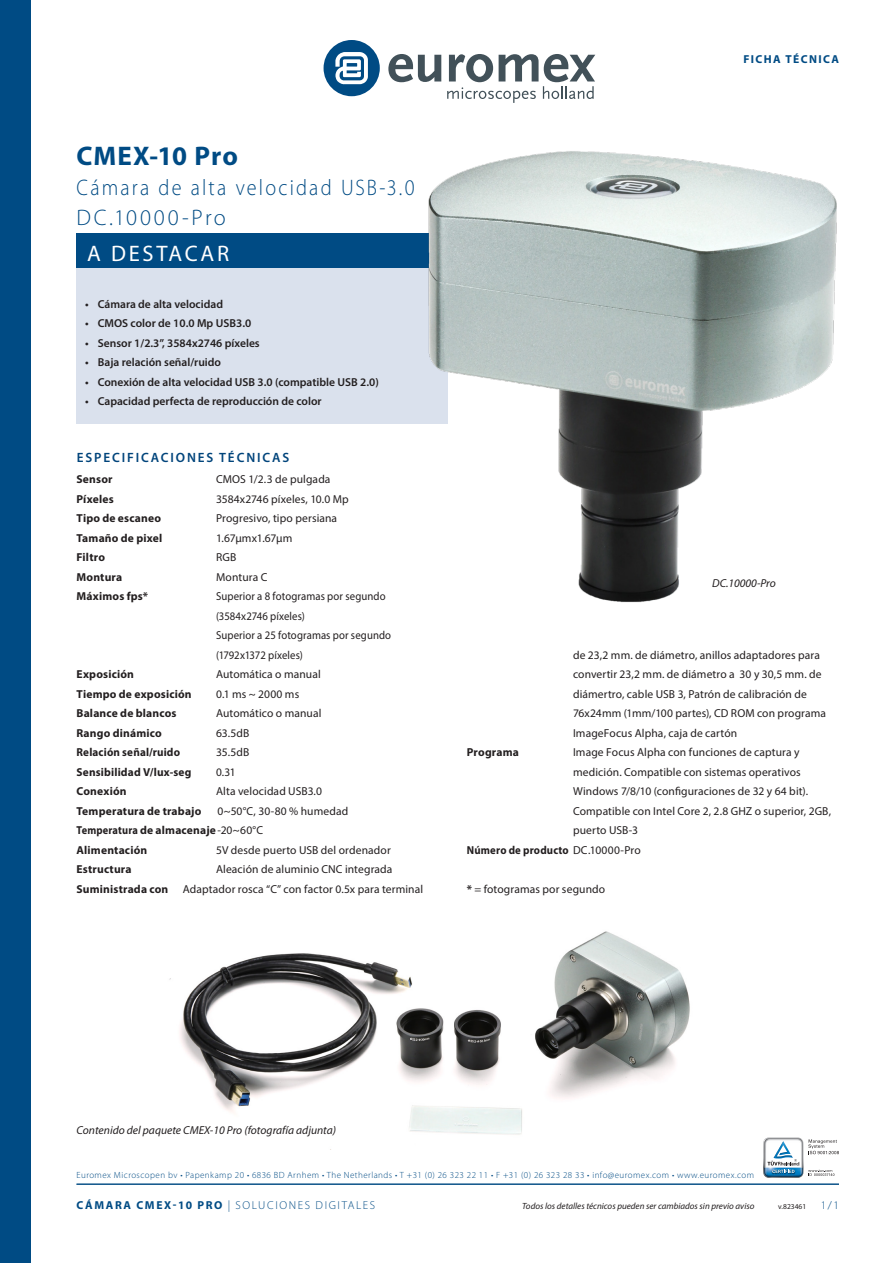
<style>
.page{position:relative;width:893px;height:1263px;background:#fff}
.page>*{position:absolute;margin:0;border:0;box-sizing:border-box;transform-origin:0 0}
.t1{font:700 27px "Myriad Pro";letter-spacing:.035em;color:#004b84}
.j_product_onder_kop{font:300 22.5px "Myriad Pro";letter-spacing:.11em;color:#004b84;scale:.9 1}
.j_product_onder_kop-2{font:300 22.5px "Myriad Pro";letter-spacing:.11em;color:#004b84}
.j_highlights{font:22.5px "Myriad Pro";letter-spacing:.12em;color:#fff}
.j_tussenkop{font:600 13.5px "Myriad Pro";letter-spacing:.14em;color:#00447b}
.j_accessoires{font:11.55px/19.5px "Myriad Pro";letter-spacing:.01em;color:#231f20}
.j_accessoires-2{font:700 11.55px "Myriad Pro";letter-spacing:.015em;color:#231f20}
.j_specs_bullits{font:600 11.55px "Myriad Pro";color:#231f20}
.j_accessoires-3{font:11.55px/19.5px "Myriad Pro";letter-spacing:.01em;color:#231f20;scale:.93 1}
.j_onderschrift{font:italic 11.55px "Myriad Pro";color:#231f20}
.t2{font:300 11.55px "Myriad Pro";letter-spacing:.14em;color:#004b84}
.j_accessoires-4{font:700 11.55px "Myriad Pro";letter-spacing:.015em;color:#231f20;scale:.9 1}
.j_accessoires-5{font:700 11.55px "Myriad Pro";letter-spacing:.015em;color:#231f20;scale:.93 1}
.j_accessoires-6{font:700 11.55px "Myriad Pro";letter-spacing:.015em;color:#231f20;scale:.96 1}
.j_accessoires-7{font:11.55px "Myriad Pro";letter-spacing:-.02em;color:#231f20}
.t3{font:700 11.55px "Myriad Pro";letter-spacing:.12em;color:#004b84}
.t4{font:300 9px "Myriad Pro";letter-spacing:.05em;color:#004b84}
.t5{font:italic 9px "Myriad Pro";color:#231f20}
._4-Body-tekst{font:7.5px "Myriad Pro";color:#231f20}
.s1{font-weight:400}
.s2{font-weight:700}
</style>
<div class="page">
<svg style="left:324px;top:40px;width:56px;height:56px"></svg>
<svg style="left:388px;top:54px;width:53px;height:28px"></svg>
<svg style="left:447px;top:54px;width:148px;height:49px"></svg>
<div style="left:0;top:0;width:30px;height:1263px;background:#004b84"></div>
<hr style="left:77px;top:1184px;width:762px;height:1px;background:#004b84">
<svg style="left:763px;top:1137px;width:76px;height:41px"></svg>
<div style="left:77px;top:261px;width:371px;height:163px;background:#dae1ed"></div>
<div style="left:77px;top:234px;width:371px;height:34px;background:#004b84"></div>
<img style="left:391px;top:151px;width:446px;height:452px">
<img style="left:169px;top:931px;width:521px;height:204px">
<p class="t1" style="left:77px;top:138px;width:163px">CMEX-10 Pro</p>
<p class="j_product_onder_kop" style="left:77px;top:174px;width:377px">Cámara de alta velocidad USB-3.0</p>
<p class="j_product_onder_kop-2" style="left:77px;top:204px;width:151px">DC.10000-Pro</p>
<p class="j_highlights" style="left:87px;top:239px;width:143px">A DESTACAR</p>
<p class="j_specs_bullits" style="left:85px;top:296px;width:140px">• Cámara de alta velocidad</p>
<p class="j_specs_bullits" style="left:85px;top:316px;width:168px">• CMOS color de 10.0 Mp USB3.0</p>
<p class="j_specs_bullits" style="left:85px;top:335px;width:176px">• Sensor 1/2.3”, 3584x2746 píxeles</p>
<p class="j_specs_bullits" style="left:85px;top:355px;width:138px">• Baja relación señal/ruido</p>
<p class="j_specs_bullits" style="left:85px;top:374px;width:295px">• Conexión de alta velocidad USB 3.0 (compatible USB 2.0)</p>
<p class="j_specs_bullits" style="left:85px;top:394px;width:238px">• Capacidad perfecta de reproducción de color</p>
<p class="j_tussenkop" style="left:77px;top:449px;width:214px">ESPECIFICACIONES TÉCNICAS</p>
<p class="j_accessoires-2" style="left:77px;top:472px;width:38px">Sensor</p>
<p class="j_accessoires" style="left:216px;top:469px;width:116px">CMOS 1/2.3 de pulgada</p>
<p class="j_accessoires-2" style="left:77px;top:491px;width:39px">Píxeles</p>
<p class="j_accessoires" style="left:216px;top:489px;width:134px">3584x2746 píxeles, 10.0 Mp</p>
<p class="j_accessoires-2" style="left:77px;top:511px;width:86px">Tipo de escaneo</p>
<p class="j_accessoires" style="left:216px;top:508px;width:123px">Progresivo, tipo persiana</p>
<p class="j_accessoires-2" style="left:77px;top:530px;width:87px">Tamaño de pixel</p>
<p class="j_accessoires-7" style="left:216px;top:531px;width:78px">1.67μmx1.67μm</p>
<p class="j_accessoires-2" style="left:77px;top:550px;width:30px">Filtro</p>
<p class="j_accessoires" style="left:216px;top:547px;width:22px">RGB</p>
<p class="j_accessoires-2" style="left:77px;top:569px;width:47px">Montura</p>
<p class="j_accessoires" style="left:216px;top:567px;width:53px">Montura C</p>
<p class="j_accessoires-2" style="left:77px;top:589px;width:73px">Máximos fps*</p>
<p class="j_accessoires-3" style="left:216px;top:586px;width:190px">Superior a 8 fotogramas por segundo (3584x2746 píxeles)<br>Superior a 25 fotogramas por segundo (1792x1372 píxeles)</p>
<p class="j_accessoires-2" style="left:77px;top:667px;width:59px">Exposición</p>
<p class="j_accessoires" style="left:216px;top:664px;width:106px">Automática o manual</p>
<p class="j_accessoires-2" style="left:77px;top:686px;width:117px">Tiempo de exposición</p>
<p class="j_accessoires" style="left:216px;top:684px;width:85px">0.1 ms ~ 2000 ms</p>
<p class="j_accessoires-2" style="left:77px;top:706px;width:102px">Balance de blancos</p>
<p class="j_accessoires" style="left:216px;top:703px;width:107px">Automático o manual</p>
<p class="j_accessoires-2" style="left:77px;top:725px;width:87px">Rango dinámico</p>
<p class="j_accessoires" style="left:216px;top:723px;width:35px">63.5dB</p>
<p class="j_accessoires-6" style="left:77px;top:745px;width:109px">Relación señal/ruido</p>
<p class="j_accessoires" style="left:216px;top:742px;width:35px">35.5dB</p>
<p class="j_accessoires-2" style="left:77px;top:764px;width:116px">Sensibilidad V/lux-seg</p>
<p class="j_accessoires" style="left:216px;top:762px;width:21px">0.31</p>
<p class="j_accessoires-2" style="left:77px;top:784px;width:52px">Conexión</p>
<p class="j_accessoires" style="left:216px;top:781px;width:108px">Alta velocidad USB3.0</p>
<p class="j_accessoires-2" style="left:77px;top:803px;width:126px">Temperatura de trabajo</p>
<p class="j_accessoires" style="left:218px;top:801px;width:132px">0~50°C, 30-80 % humedad</p>
<p class="j_accessoires-4" style="left:77px;top:823px;width:209px">Temperatura de almacenaje <span class="s1">-20~60°C</span></p>
<p class="j_accessoires-2" style="left:77px;top:842px;width:72px">Alimentación</p>
<p class="j_accessoires" style="left:216px;top:840px;width:176px">5V desde puerto USB del ordenador</p>
<p class="j_accessoires-2" style="left:77px;top:862px;width:56px">Estructura</p>
<p class="j_accessoires" style="left:216px;top:859px;width:178px">Aleación de aluminio CNC integrada</p>
<p class="j_accessoires-2" style="left:77px;top:881px;width:93px">Suministrada con</p>
<p class="j_accessoires" style="left:183px;top:879px;width:242px">Adaptador rosca “C” con factor 0.5x para terminal</p>
<p class="t3" style="left:743px;top:51px;width:97px">FICHA TÉCNICA</p>
<p class="j_onderschrift" style="left:712px;top:576px;width:65px">DC.10000-Pro</p>
<p class="j_accessoires" style="left:573px;top:645px;width:255px">de 23,2 mm. de diámetro, anillos adaptadores para convertir 23,2 mm. de diámetro a 30 y 30,5 mm. de diámertro, cable USB 3, Patrón de calibración de 76x24mm (1mm/100 partes), CD ROM con programa ImageFocus Alpha, caja de cartón</p>
<p class="j_accessoires-2" style="left:467px;top:745px;width:54px">Programa</p>
<p class="j_accessoires" style="left:573px;top:742px;width:259px">Image Focus Alpha con funciones de captura y medición. Compatible con sistemas operativos Windows 7/8/10 (configuraciones de 32 y 64 bit).<br>Compatible con Intel Core 2, 2.8 GHZ o superior, 2GB, puerto USB-3</p>
<p class="j_accessoires-5" style="left:467px;top:842px;width:188px">Número de producto <span class="s1">DC.10000-Pro</span></p>
<p class="j_accessoires" style="left:467px;top:879px;width:140px"><span class="s2">*</span> = fotogramas por segundo</p>
<p class="j_onderschrift" style="left:77px;top:1123px;width:261px">Contenido del paquete CMEX-10 Pro (fotografía adjunta)</p>
<p class="t4" style="left:77px;top:1169px;width:679px">Euromex Microscopen bv • Papenkamp 20 • 6836 BD Arnhem • The Netherlands • T +31 (0) 26 323 22 11 • F +31 (0) 26 323 28 33 • info@euromex.com • www.euromex.com</p>
<p class="t2" style="left:77px;top:1198px;width:300px"><span class="s2">CÁMARA CMEX-10 PRO</span> | SOLUCIONES DIGITALES</p>
<p class="_4-Body-tekst" style="left:778px;top:1202px;width:29px">v.823461</p>
<p class="t5" style="left:522px;top:1200px;width:234px">Todos los detalles técnicos pueden ser cambiados sin previo aviso</p>
<p class="t2" style="left:821px;top:1198px;width:20px">1/1</p>
</div>
